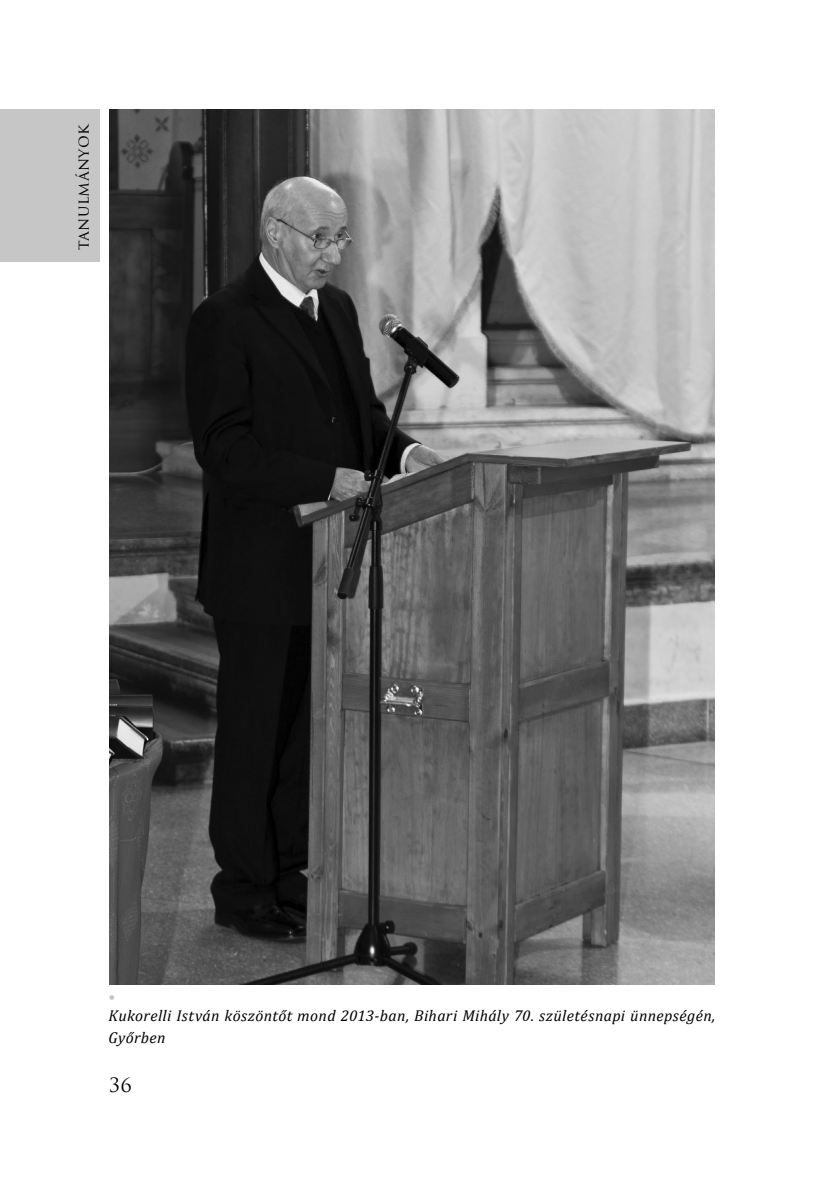
<style>
.page{position:relative;width:834px;height:1181px;background:#fff}
.page>*{position:absolute;margin:0;border:0;box-sizing:border-box;transform-origin:0 0}
.t1{font:19.25px "Trajan Pro 3";color:#000}
.t2{font:italic 15.75px/21.9px "Cambria";letter-spacing:.02em;color:#000}
.t3{font:15.75px "Trajan Pro 3";letter-spacing:.025em;color:#000}
.t4{font:15.75px "Cambria";color:#c6c6c6}
</style>
<div class="page">
<div style="left:0;top:109px;width:99px;height:153px;background:#c6c6c6"></div>
<img style="left:109px;top:109px;width:605px;height:876px">
<p class="t3" style="left:72px;top:250px;width:128px;rotate:-90deg">tanulmányok</p>
<p class="t4" style="left:109px;top:987px;width:8px">•</p>
<p class="t2" style="left:109px;top:1003px;width:608px">Kukorelli István köszöntőt mond 2013-ban, Bihari Mihály 70. születésnapi ünnepségén,<br>Győrben</p>
<p class="t1" style="left:109px;top:1071px;width:24px">36</p>
</div>
